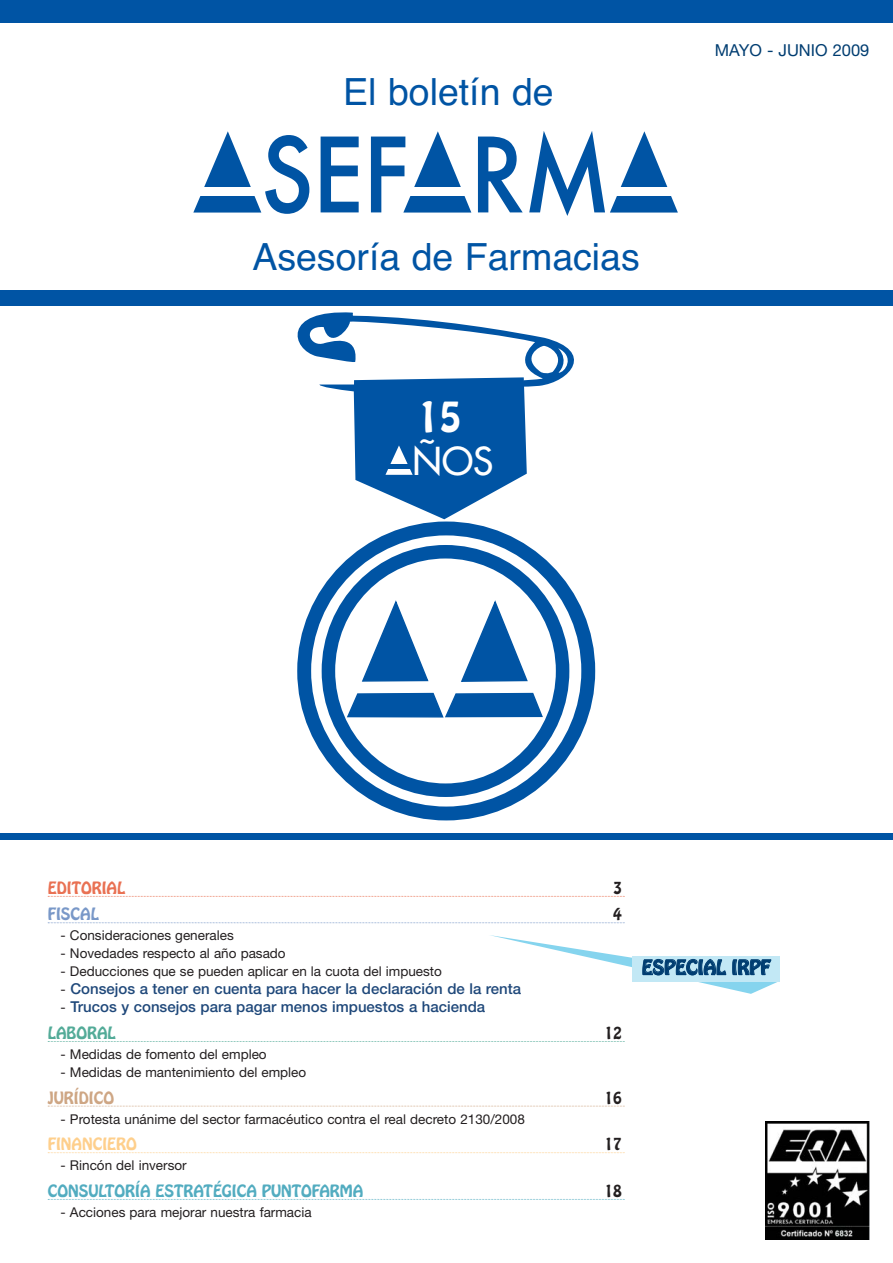
<style>
.page{position:relative;width:893px;height:1263px;background:#fff}
.page>*{position:absolute;margin:0;border:0;box-sizing:border-box;transform-origin:0 0}
.t1{font:500 100.65px "Futura";letter-spacing:-.015em;color:#0054a4;scale:.91 1}
.t2{font:37.5px "Helvetica";color:#0054a4}
.t3{font:500 37.5px "Futura Std";color:#fff}
.t4{font:37.5px "Hobo Std";color:#fff}
.t5{font:18px "Hobo Std";letter-spacing:-.005em;color:#003d71}
.t6{font:16.5px "Helvetica Neue";color:#003d71}
.t7{font:500 15px "Helvetica Neue";color:#1f487a}
.t8{font:15px "Hobo Std";color:#52acc0}
.t9{font:15px "Hobo Std";color:#231f20}
.t10{font:15px "Hobo Std";color:#fecf8c}
.t11{font:15px "Hobo Std";color:#e97153}
.t12{font:15px "Hobo Std";color:#cea684}
.t13{font:15px "Hobo Std";color:#53ab98}
.t14{font:15px "Hobo Std";color:#7998c8}
.t15{font:13.5px "Helvetica Neue";color:#231f20}
.s1{color:#fff}
.s2{font-weight:400;font-size:13.5px;color:#231f20}
</style>
<div class="page">
<svg style="left:193px;top:131px;width:68px;height:82px"></svg>
<div style="left:196px;top:187px;width:62px;height:9px;background:#fff"></div>
<svg style="left:403px;top:131px;width:68px;height:82px"></svg>
<div style="left:406px;top:187px;width:62px;height:9px;background:#fff"></div>
<svg style="left:610px;top:131px;width:68px;height:82px"></svg>
<div style="left:613px;top:187px;width:62px;height:9px;background:#fff"></div>
<div style="left:0;top:1px;width:893px;height:22px;background:#0054a4"></div>
<div style="left:0;top:290px;width:893px;height:16px;background:#0054a4"></div>
<div style="left:0;top:833px;width:893px;height:6px;background:#0054a4"></div>
<svg style="left:361px;top:600px;width:68px;height:82px"></svg>
<svg style="left:461px;top:600px;width:67px;height:82px"></svg>
<svg style="left:347px;top:692px;width:196px;height:26px;background:#2b71b3"></svg>
<div style="left:322px;top:545px;width:247px;height:252px;border:14px solid #0054a4;border-radius:50%"></div>
<div style="left:297px;top:521px;width:298px;height:299px;border:14px solid #0054a4;border-radius:50%"></div>
<svg style="left:48px;top:896px;width:577px;height:1px"></svg>
<svg style="left:48px;top:922px;width:577px;height:1px"></svg>
<svg style="left:48px;top:1041px;width:577px;height:1px"></svg>
<svg style="left:48px;top:1106px;width:577px;height:1px"></svg>
<svg style="left:48px;top:1152px;width:577px;height:1px"></svg>
<svg style="left:48px;top:1199px;width:577px;height:1px"></svg>
<img style="left:765px;top:1122px;width:104px;height:117px">
<svg style="left:298px;top:312px;width:276px;height:207px"></svg>
<hr style="left:387px;top:465px;width:24px;height:4px;background:#0054a4">
<svg style="left:490px;top:935px;width:289px;height:59px"></svg>
<div style="left:633px;top:956px;width:147px;height:25px;background:#c2e8f5"></div>
<h2 class="t2" style="left:343px;top:78px;width:212px">El boletín de</h2>
<h1 class="t1" style="left:194px;top:119px;width:533px"><span class="s1">A</span>SEF<span class="s1">A</span>RM<span class="s1">A</span></h1>
<h2 class="t2" style="left:252px;top:243px;width:389px">Asesoría de Farmacias</h2>
<p class="t6" style="left:715px;top:44px;width:156px">MAYO - JUNIO 2009</p>
<h2 class="t4" style="left:418px;top:397px;width:45px">15</h2>
<h2 class="t3" style="left:413px;top:443px;width:82px">ÑOS</h2>
<p class="t11" style="left:48px;top:880px;width:79px">EDITORIAL</p>
<p class="t9" style="left:613px;top:880px;width:10px">3</p>
<p class="t14" style="left:48px;top:906px;width:53px">FISCAL</p>
<p class="t9" style="left:613px;top:906px;width:10px">4</p>
<p class="t15" style="left:61px;top:931px;width:175px">- Consideraciones generales</p>
<p class="t15" style="left:61px;top:949px;width:227px">- Novedades respecto al año pasado</p>
<p class="t15" style="left:61px;top:967px;width:383px">- Deducciones que se pueden aplicar en la cuota del impuesto</p>
<p class="t7" style="left:61px;top:984px;width:462px"><span class="s2">-</span> Consejos a tener en cuenta para hacer la declaración de la renta</p>
<p class="t7" style="left:61px;top:1002px;width:426px"><span class="s2">-</span> Trucos y consejos para pagar menos impuestos a hacienda</p>
<p class="t13" style="left:48px;top:1025px;width:70px">LABORAL</p>
<p class="t9" style="left:604px;top:1025px;width:19px">12</p>
<p class="t15" style="left:61px;top:1049px;width:208px">- Medidas de fomento del empleo</p>
<p class="t15" style="left:61px;top:1067px;width:247px">- Medidas de mantenimiento del empleo</p>
<p class="t12" style="left:48px;top:1089px;width:68px">JURÍDICO</p>
<p class="t9" style="left:604px;top:1089px;width:19px">16</p>
<p class="t15" style="left:61px;top:1114px;width:466px">- Protesta unánime del sector farmacéutico contra el real decreto 2130/2008</p>
<p class="t10" style="left:48px;top:1136px;width:91px">FINANCIERO</p>
<p class="t9" style="left:604px;top:1136px;width:19px">17</p>
<p class="t15" style="left:61px;top:1160px;width:128px">- Rincón del inversor</p>
<p class="t8" style="left:48px;top:1183px;width:317px">CONSULTORÍA ESTRATÉGICA PUNTOFARMA</p>
<p class="t9" style="left:604px;top:1183px;width:19px">18</p>
<p class="t15" style="left:61px;top:1207px;width:253px">- Acciones para mejorar nuestra farmacia</p>
<h3 class="t5" style="left:642px;top:958px;width:130px">ESPECIAL IRPF</h3>
</div>
